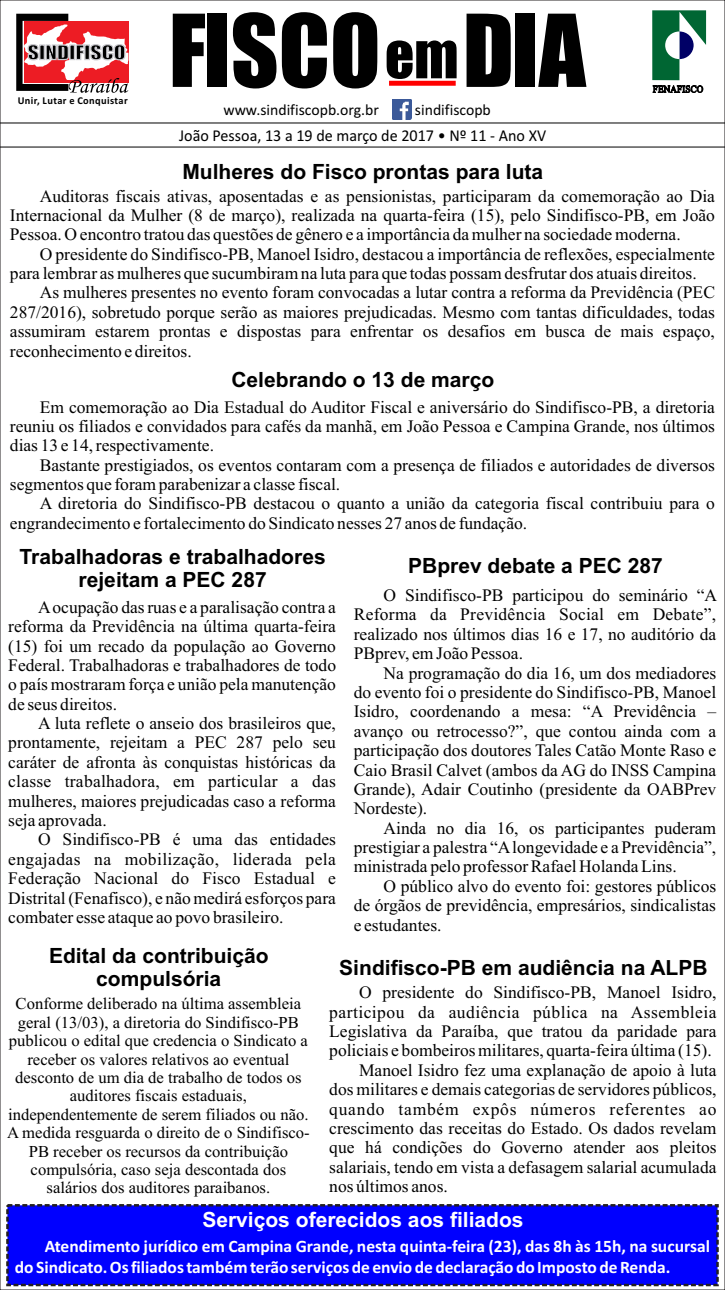
<style>
.page{position:relative;width:725px;height:1290px;background:#fff}
.page>*{position:absolute;margin:0;border:0;box-sizing:border-box;transform-origin:0 0}
.t1{font:92.58px "Impact";color:#000}
.t2{font:700 21px/23.4px "Arial";color:#000;text-align:center}
.t3{font:700 21px "Arial";color:#fff}
.t4{font:17.5px/19.4px "Times New Roman";color:#000;text-align:justify}
.t5{font:700 17.5px/21.3px "Calibri";color:#fff}
.t6{font:17.5px "Times New Roman";letter-spacing:.025em;color:#000}
.t7{font:17.5px "Times New Roman";letter-spacing:.045em;color:#000}
.t8{font:16.62px/18.4px "Times New Roman";color:#000;text-align:center}
.t9{font:16.62px "Calibri";color:#000}
.t10{font:15.75px "Calibri";color:#000}
.t11{font:700 10.5px "Calibri";letter-spacing:.04em;color:#000}
.s1{font-size:57.23px}
</style>
<div class="page">
<svg style="left:6px;top:1204px;width:713px;height:83px;background:#0606f5"></svg>
<svg style="left:16px;top:14px;width:112px;height:79px"></svg>
<svg style="left:652px;top:10px;width:53px;height:83px"></svg>
<hr style="left:0;top:122px;width:724px;height:1px;background:#000">
<hr style="left:0;top:147px;width:724px;height:1px;background:#000">
<img style="left:392px;top:99px;width:19px;height:20px">
<div style="left:389px;top:81px;width:66px;height:5px;background:#f00"></div>
<p class="t11" style="left:18px;top:97px;width:111px">Unir, Lutar e Conquistar</p>
<h1 class="t1" style="left:169px;top:14px;width:418px">FISCO<span class="s1">em</span>DIA</h1>
<p class="t10" style="left:223px;top:103px;width:157px">www.sindifiscopb.org.br</p>
<p class="t10" style="left:415px;top:103px;width:77px">sindifiscopb</p>
<p class="t9" style="left:179px;top:128px;width:368px">João Pessoa, 13 a 19 de março de 2017 • Nº 11 - Ano XV</p>
<p class="t2" style="left:182px;top:162px;width:362px">Mulheres do Fisco prontas para luta</p>
<p class="t4" style="left:10px;top:188px;width:706px;text-indent:30px">Auditoras fiscais ativas, aposentadas e as pensionistas, participaram da comemoração ao Dia Internacional da Mulher (8 de março), realizada na quarta-feira (15), pelo Sindifisco-PB, em João Pessoa. O encontro tratou das questões de gênero e a importância da mulher na sociedade moderna.</p>
<p class="t4" style="left:10px;top:246px;width:706px;text-indent:30px">O presidente do Sindifisco-PB, Manoel Isidro, destacou a importância de reflexões, especialmente para lembrar as mulheres que sucumbiram na luta para que todas possam desfrutar dos atuais direitos.</p>
<p class="t4" style="left:10px;top:285px;width:706px;text-indent:30px">As mulheres presentes no evento foram convocadas a lutar contra a reforma da Previdência (PEC 287/2016), sobretudo porque serão as maiores prejudicadas. Mesmo com tantas dificuldades, todas assumiram estarem prontas e dispostas para enfrentar os desafios em busca de mais espaço, reconhecimento e direitos.</p>
<p class="t2" style="left:231px;top:370px;width:264px">Celebrando o 13 de março</p>
<p class="t4" style="left:10px;top:399px;width:706px;text-indent:30px">Em comemoração ao Dia Estadual do Auditor Fiscal e aniversário do Sindifisco-PB, a diretoria reuniu os filiados e convidados para cafés da manhã, em João Pessoa e Campina Grande, nos últimos dias 13 e 14, respectivamente.</p>
<p class="t4" style="left:10px;top:457px;width:706px;text-indent:30px">Bastante prestigiados, os eventos contaram com a presença de filiados e autoridades de diversos segmentos que foram parabenizar a classe fiscal.</p>
<p class="t4" style="left:10px;top:495px;width:706px;text-indent:30px">A diretoria do Sindifisco-PB destacou o quanto a união da categoria fiscal contribuiu para o engrandecimento e fortalecimento do Sindicato nesses 27 anos de fundação.</p>
<p class="t2" style="left:20px;top:547px;width:307px">Trabalhadoras e trabalhadores rejeitam a PEC 287</p>
<p class="t4" style="left:8px;top:599px;width:329px;text-indent:30px">Aocupação das ruas e a paralisação contra a reforma da Previdência na última quarta-feira (15) foi um recado da população ao Governo Federal. Trabalhadoras e trabalhadores de todo o país mostraram força e união pela manutenção de seus direitos.</p>
<p class="t4" style="left:8px;top:715px;width:329px;text-indent:30px">A luta reflete o anseio dos brasileiros que, prontamente, rejeitam a PEC 287 pelo seu caráter de afronta às conquistas históricas da classe trabalhadora, em particular a das mulheres, maiores prejudicadas caso a reforma seja aprovada.</p>
<p class="t4" style="left:8px;top:831px;width:329px;text-indent:30px">O Sindifisco-PB é uma das entidades engajadas na mobilização, liderada pela Federação Nacional do Fisco Estadual e Distrital (Fenafisco), e não medirá esforços para combater esse ataque ao povo brasileiro.</p>
<p class="t2" style="left:408px;top:555px;width:256px">PBprev debate a PEC 287</p>
<p class="t4" style="left:353px;top:587px;width:365px;text-indent:30px">O Sindifisco-PB participou do seminário “A Reforma da Previdência Social em Debate”, realizado nos últimos dias 16 e 17, no auditório da PBprev, em João Pessoa.</p>
<p class="t4" style="left:353px;top:665px;width:364px;text-indent:30px">Na programação do dia 16, um dos mediadores do evento foi o presidente do Sindifisco-PB, Manoel Isidro, coordenando a mesa: “A Previdência – avanço ou retrocesso?”, que contou ainda com a participação dos doutores Tales Catão Monte Raso e Caio Brasil Calvet (ambos da AG do INSS Campina Grande), Adair Coutinho (presidente da OABPrev Nordeste).</p>
<p class="t4" style="left:353px;top:820px;width:364px;text-indent:30px">Ainda no dia 16, os participantes puderam prestigiar a palestra “Alongevidade e a Previdência”, ministrada pelo professor Rafael Holanda Lins.</p>
<p class="t4" style="left:353px;top:878px;width:364px;text-indent:30px">O público alvo do evento foi: gestores públicos de órgãos de previdência, empresários, sindicalistas e estudantes.</p>
<p class="t2" style="left:49px;top:945px;width:221px">Edital da contribuição compulsória</p>
<p class="t8" style="left:7px;top:996px;width:304px">Conforme deliberado na última assembleia geral (13/03), a diretoria do Sindifisco-PB publicou o edital que credencia o Sindicato a receber os valores relativos ao eventual desconto de um dia de trabalho de todos os auditores fiscais estaduais, independentemente de serem filiados ou não.<br>A medida resguarda o direito de o Sindifisco-PB receber os recursos da contribuição compulsória, caso seja descontada dos salários dos auditores paraibanos.</p>
<p class="t2" style="left:339px;top:957px;width:369px">Sindifisco-PB em audi ência na ALPB</p>
<p class="t4" style="left:359px;top:984px;width:359px">O presidente do Sindifisco-PB, Manoel Isidro,</p>
<p class="t6" style="left:329px;top:1005px;width:388px">participou da audiência pública na Assembleia</p>
<p class="t4" style="left:329px;top:1023px;width:388px">Legislativa da Paraíba, que tratou da paridade para</p>
<p class="t4" style="left:329px;top:1042px;width:384px">policiais e bombeiros militares, quarta-feira última (15).</p>
<p class="t4" style="left:359px;top:1062px;width:359px">Manoel Isidro fez uma explanação de apoio à luta</p>
<p class="t4" style="left:329px;top:1081px;width:388px">dos militares e demais categorias de servidores públicos,</p>
<p class="t7" style="left:329px;top:1102px;width:388px">quando também expôs números referentes ao</p>
<p class="t4" style="left:329px;top:1120px;width:388px">crescimento das receitas do Estado. Os dados revelam</p>
<p class="t4" style="left:329px;top:1139px;width:388px">que há condições do Governo atender aos pleitos</p>
<p class="t4" style="left:329px;top:1159px;width:388px">salariais, tendo em vista a defasagem salarial acumulada</p>
<p class="t4" style="left:329px;top:1178px;width:120px">nos últimos anos.</p>
<p class="t3" style="left:202px;top:1212px;width:322px">Serviços oferecidos aos filiados</p>
<p class="t5" style="left:15px;top:1237px;width:696px;text-indent:30px">Atendimento jurídico em Campina Grande, nesta quinta-feira (23), das 8h às 15h, na sucursal do Sindicato. Os filiados também terão serviços de envio de declaração do Imposto de Renda.</p>
</div>
